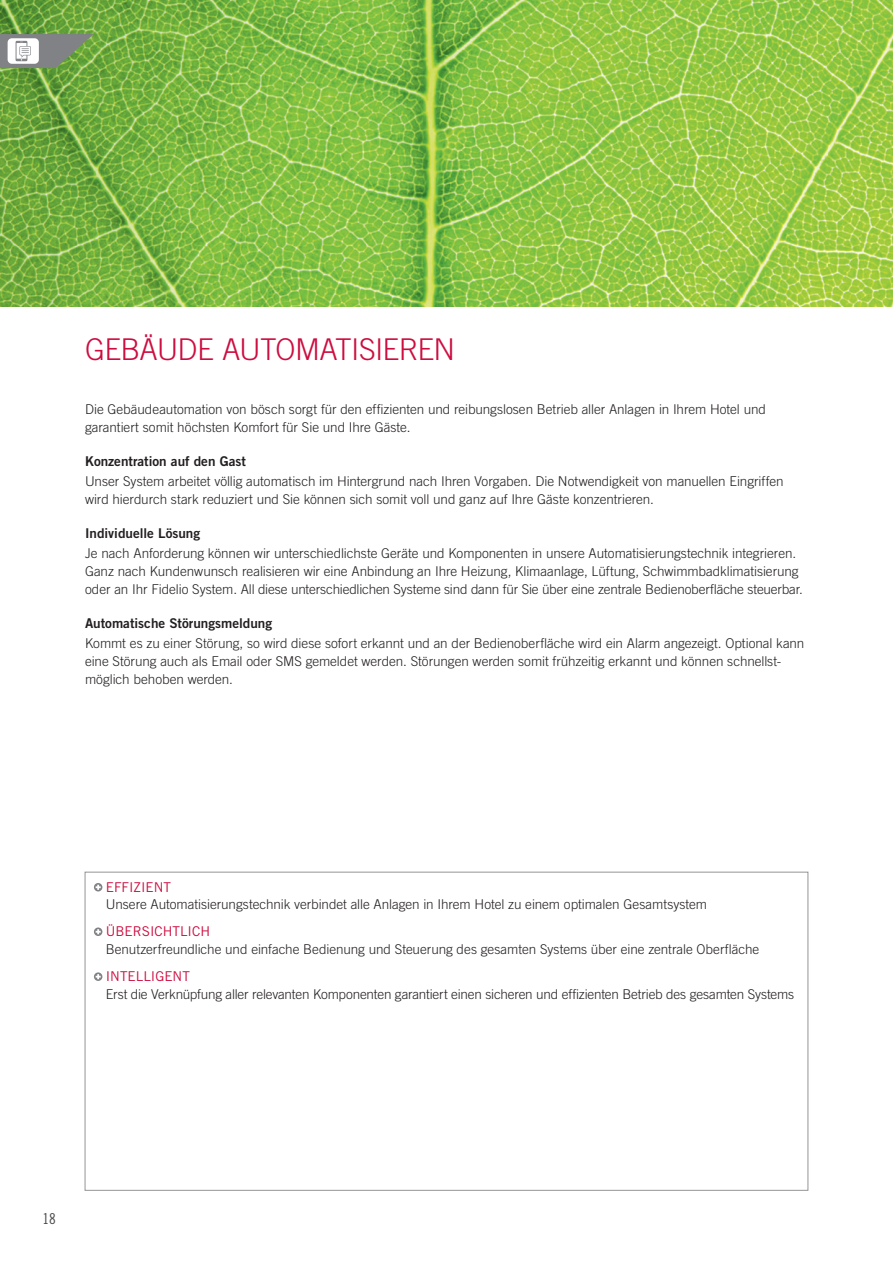
<style>
.page{position:relative;width:893px;height:1263px;background:#fff}
.page>*{position:absolute;margin:0;border:0;box-sizing:border-box;transform-origin:0 0}
.t1{font:300 30px "Trade Gothic";letter-spacing:-.025em;color:#cd0d40}
.t2{font:15px "Trade Gothic Cond Eighteen";color:#4b4c4d}
.t3{font:300 13.5px/18px "Trade Gothic";letter-spacing:-.005em;color:#231f20}
.t4{font:13.5px "Trade Gothic Bold Two";color:#231f20}
.t5{font:13.5px "Trade Gothic";color:#cd0d40}
</style>
<div class="page">
<img style="left:0;top:0;width:893px;height:306px">
<svg style="left:0;top:34px;width:94px;height:34px"></svg>
<svg style="left:94px;top:883px;width:8px;height:8px"></svg>
<svg style="left:96px;top:885px;width:5px;height:5px"></svg>
<svg style="left:94px;top:927px;width:8px;height:9px"></svg>
<svg style="left:96px;top:929px;width:5px;height:5px"></svg>
<svg style="left:94px;top:972px;width:8px;height:9px"></svg>
<svg style="left:96px;top:974px;width:5px;height:5px"></svg>
<h1 class="t1" style="left:85px;top:332px;width:372px">GEBÄUDE AUTOMATISIEREN</h1>
<p class="t3" style="left:85px;top:400px;width:682px">Die Gebäudeautomation von bösch sorgt für den effizienten und reibungslosen Betrieb aller Anlagen in Ihrem Hotel und garantiert somit höchsten Komfort für Sie und Ihre Gäste.</p>
<p class="t4" style="left:85px;top:453px;width:162px">Konzentration auf den Gast</p>
<p class="t3" style="left:85px;top:472px;width:700px">Unser System arbeitet völlig automatisch im Hintergrund nach Ihren Vorgaben. Die Notwendigkeit von manuellen Eingriffen wird hierdurch stark reduziert und Sie können sich somit voll und ganz auf Ihre Gäste konzentrieren.</p>
<p class="t4" style="left:85px;top:525px;width:117px">Individuelle Lösung</p>
<p class="t3" style="left:85px;top:544px;width:719px">Je nach Anforderung können wir unterschiedlichste Geräte und Komponenten in unsere Automatisierungstechnik integrieren.<br>Ganz nach Kundenwunsch realisieren wir eine Anbindung an Ihre Heizung, Klimaanlage, Lüftung, Schwimmbadklimatisierung oder an Ihr Fidelio System. All diese unterschiedlichen Systeme sind dann für Sie über eine zentrale Bedienoberfläche steuerbar.</p>
<p class="t4" style="left:85px;top:615px;width:189px">Automatische Störungsmeldung</p>
<p class="t3" style="left:85px;top:634px;width:721px">Kommt es zu einer Störung, so wird diese sofort erkannt und an der Bedienoberfläche wird ein Alarm angezeigt. Optional kann eine Störung auch als Email oder SMS gemeldet werden. Störungen werden somit frühzeitig erkannt und können schnellst&shy;möglich behoben werden.</p>
<p class="t5" style="left:106px;top:878px;width:67px">EFFIZIENT</p>
<p class="t3" style="left:106px;top:895px;width:603px">Unsere Automatisierungstechnik verbindet alle Anlagen in Ihrem Hotel zu einem optimalen Gesamtsystem</p>
<p class="t5" style="left:106px;top:923px;width:106px">ÜBERSICHTLICH</p>
<p class="t3" style="left:106px;top:940px;width:655px">Benutzerfreundliche und einfache Bedienung und Steuerung des gesamten Systems über eine zentrale Oberfläche</p>
<p class="t5" style="left:106px;top:968px;width:86px">INTELLIGENT</p>
<p class="t3" style="left:106px;top:985px;width:690px">Erst die Verknüpfung aller relevanten Komponenten garantiert einen sicheren und effizienten Betrieb des gesamten Systems</p>
<p class="t2" style="left:43px;top:1209px;width:15px">18</p>
</div>
